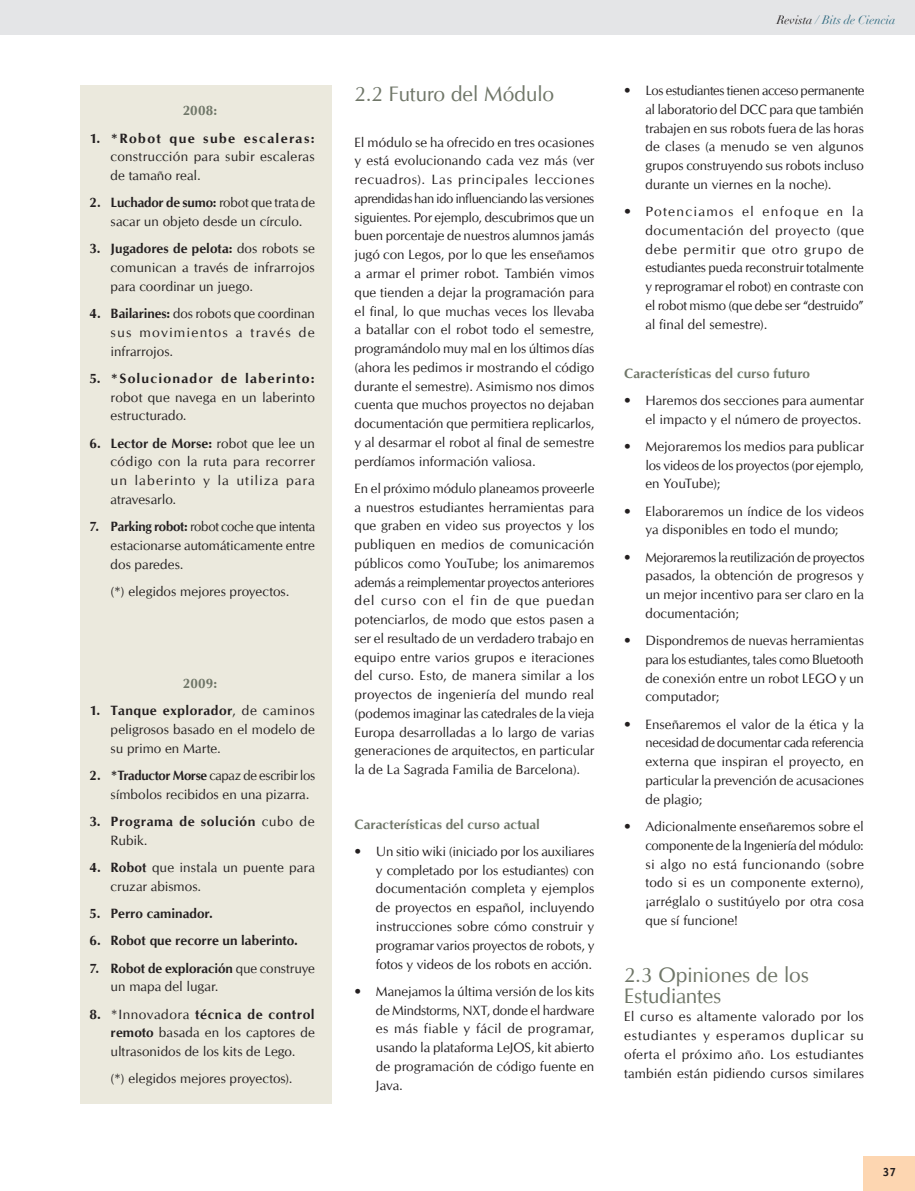
<style>
.page{position:relative;width:915px;height:1191px;background:#fff}
.page>*{position:absolute;margin:0;border:0;box-sizing:border-box;transform-origin:0 0}
.TIT_3_gris{font:21px/21px "CG Omega";letter-spacing:-.015em;color:#6f7668}
.txt_general{font:13.5px/18.8px "CG Omega";color:#231f20;text-align:justify}
.txt_general-2{font:700 13.5px "CG Omega";letter-spacing:.005em;color:#6f7668}
.txt_general-3{font:700 13.5px "CG Omega";letter-spacing:.005em;color:#231f20}
.txt_general-4{font:700 13.5px/18.8px "CG Omega";letter-spacing:.045em;color:#231f20}
.t1{font:italic 12px "Didot";color:#316b81}
.t2{font:700 12px "Officina Sans";color:#231f20}
.s1{font-weight:700}
.s2{font-weight:400}
.s3{color:#231f20}
</style>
<div class="page">
<div style="left:80px;top:85px;width:251px;height:1018px;background:#ebe9dd"></div>
<div style="left:0;top:0;width:914px;height:34px;background:#e4e5e7"></div>
<div style="left:863px;top:1157px;width:51px;height:34px;background:#fdd6b1"></div>
<p class="txt_general-2" style="left:183px;top:103px;width:36px">2008:</p>
<p class="txt_general" style="left:111px;top:129px;width:206px;text-indent:-21px"><span class="s1">1. *Robot que sube escaleras: </span>construcción para subir escaleras de tamaño real.</p>
<p class="txt_general" style="left:111px;top:193px;width:206px;text-indent:-21px"><span class="s1">2. Luchador de sumo:</span> robot que trata de sacar un objeto desde un círculo.</p>
<p class="txt_general" style="left:111px;top:239px;width:206px;text-indent:-21px"><span class="s1">3. Jugadores de pelota:</span> dos robots se comunican a través de infrarrojos para coordinar un juego.</p>
<p class="txt_general" style="left:111px;top:304px;width:206px;text-indent:-21px"><span class="s1">4. Bailarines:</span> dos robots que coordinan sus movimientos a través de infrarrojos.</p>
<p class="txt_general" style="left:111px;top:369px;width:206px;text-indent:-21px"><span class="s1">5. *Solucionador de laberinto: </span>robot que navega en un laberinto estructurado.</p>
<p class="txt_general" style="left:111px;top:434px;width:206px;text-indent:-21px"><span class="s1">6. Lector de Morse:</span> robot que lee un código con la ruta para recorrer un laberinto y la utiliza para atravesarlo.</p>
<p class="txt_general" style="left:111px;top:517px;width:206px;text-indent:-21px"><span class="s1">7. Parking robot:</span> robot coche que intenta estacionarse automáticamente entre dos paredes.</p>
<p class="txt_general" style="left:111px;top:582px;width:180px">(*) elegidos mejores proyectos.</p>
<p class="txt_general-2" style="left:183px;top:675px;width:36px">2009:</p>
<p class="txt_general" style="left:111px;top:701px;width:206px;text-indent:-21px"><span class="s1">1. Tanque explorador</span>, de caminos peligrosos basado en el modelo de su primo en Marte.</p>
<p class="txt_general" style="left:111px;top:766px;width:206px;text-indent:-21px"><span class="s1">2. *Traductor Morse</span> capaz de escribir los símbolos recibidos en una pizarra.</p>
<p class="txt_general-4" style="left:111px;top:812px;width:205px;text-indent:-21px">3. Programa de solución <span class="s2">cubo de<br>Rubik.</span></p>
<p class="txt_general" style="left:111px;top:858px;width:206px;text-indent:-21px"><span class="s1">4. Robot</span> que instala un puente para cruzar abismos.</p>
<p class="txt_general-3" style="left:89px;top:905px;width:125px">5. Perro caminador.</p>
<p class="txt_general-3" style="left:89px;top:932px;width:210px">6. Robot que recorre un laberinto.</p>
<p class="txt_general" style="left:111px;top:959px;width:206px;text-indent:-21px"><span class="s1">7. Robot de exploración</span> que construye un mapa del lugar.</p>
<p class="txt_general" style="left:111px;top:1005px;width:206px;text-indent:-21px"><span class="s1">8.</span> *Innovadora <span class="s1">técnica de control remoto</span> basada en los captores de ultrasonidos de los kits de Lego.</p>
<p class="txt_general" style="left:111px;top:1069px;width:183px">(*) elegidos mejores proyectos).</p>
<p class="TIT_3_gris" style="left:354px;top:83px;width:201px">2.2 Futuro del Módulo</p>
<p class="txt_general" style="left:354px;top:133px;width:241px">El módulo se ha ofrecido en tres ocasiones y está evolucionando cada vez más (ver recuadros). Las principales lecciones aprendidas han ido influenciando las versiones siguientes. Por ejemplo, descubrimos que un buen porcentaje de nuestros alumnos jamás jugó con Legos, por lo que les enseñamos a armar el primer robot. También vimos que tienden a dejar la programación para el final, lo que muchas veces los llevaba a batallar con el robot todo el semestre, programándolo muy mal en los últimos días (ahora les pedimos ir mostrando el código durante el semestre). Asimismo nos dimos cuenta que muchos proyectos no dejaban documentación que permitiera replicarlos, y al desarmar el robot al final de semestre perdíamos información valiosa.</p>
<p class="txt_general" style="left:354px;top:479px;width:241px">En el próximo módulo planeamos proveerle a nuestros estudiantes herramientas para que graben en video sus proyectos y los publiquen en medios de comunicación públicos como YouTube; los animaremos además a reimplementar proyectos anteriores del curso con el fin de que puedan potenciarlos, de modo que estos pasen a ser el resultado de un verdadero trabajo en equipo entre varios grupos e iteraciones del curso. Esto, de manera similar a los proyectos de ingeniería del mundo real (podemos imaginar las catedrales de la vieja Europa desarrolladas a lo largo de varias generaciones de arquitectos, en particular la de La Sagrada Familia de Barcelona).</p>
<p class="txt_general-2" style="left:354px;top:816px;width:187px">Características del curso actual</p>
<p class="txt_general" style="left:376px;top:842px;width:220px;text-indent:-21px">• Un sitio wiki (iniciado por los auxiliares y completado por los estudiantes) con documentación completa y ejemplos de proyectos en español, incluyendo instrucciones sobre cómo construir y programar varios proyectos de robots, y fotos y videos de los robots en acción.</p>
<p class="txt_general" style="left:376px;top:982px;width:220px;text-indent:-21px">• Manejamos la última versión de los kits de Mindstorms, NXT, donde el hardware es más fiable y fácil de programar, usando la plataforma LeJOS, kit abierto de programación de código fuente en Java.</p>
<p class="t1" style="left:776px;top:12px;width:120px"><span class="s3">Revista</span> / Bits de Ciencia</p>
<p class="txt_general" style="left:645px;top:81px;width:220px;text-indent:-21px">• Los estudiantes tienen acceso permanente al laboratorio del DCC para que también trabajen en sus robots fuera de las horas de clases (a menudo se ven algunos grupos construyendo sus robots incluso durante un viernes en la noche).</p>
<p class="txt_general" style="left:645px;top:202px;width:220px;text-indent:-21px">• Potenciamos el enfoque en la documentación del proyecto (que debe permitir que otro grupo de estudiantes pueda reconstruir totalmente y reprogramar el robot) en contraste con el robot mismo (que debe ser “destruido” al final del semestre).</p>
<p class="txt_general-2" style="left:624px;top:365px;width:187px">Características del curso futuro</p>
<p class="txt_general" style="left:624px;top:391px;width:241px;text-align:right">• Haremos dos secciones para aumentar el impacto y el número de proyectos.</p>
<p class="txt_general" style="left:645px;top:437px;width:220px;text-indent:-21px">• Mejoraremos los medios para publicar los videos de los proyectos (por ejemplo, en YouTube);</p>
<p class="txt_general" style="left:624px;top:502px;width:241px;text-align:center">• Elaboraremos un índice de los videos ya disponibles en todo el mundo;</p>
<p class="txt_general" style="left:645px;top:548px;width:220px;text-indent:-21px">• Mejoraremos la reutilización de proyectos pasados, la obtención de progresos y un mejor incentivo para ser claro en la documentación;</p>
<p class="txt_general" style="left:645px;top:631px;width:220px;text-indent:-21px">• Dispondremos de nuevas herramientas para los estudiantes, tales como Bluetooth de conexión entre un robot LEGO y un computador;</p>
<p class="txt_general" style="left:645px;top:715px;width:220px;text-indent:-21px">• Enseñaremos el valor de la ética y la necesidad de documentar cada referencia externa que inspiran el proyecto, en particular la prevención de acusaciones de plagio;</p>
<p class="txt_general" style="left:645px;top:817px;width:220px;text-indent:-21px">• Adicionalmente enseñaremos sobre el componente de la Ingeniería del módulo: si algo no está funcionando (sobre todo si es un componente externo), ¡arréglalo o sustitúyelo por otra cosa que sí funcione!</p>
<p class="TIT_3_gris" style="left:624px;top:964px;width:186px">2.3 Opiniones de los<br>Estudiantes</p>
<p class="txt_general" style="left:624px;top:1007px;width:241px">El curso es altamente valorado por los estudiantes y esperamos duplicar su oferta el próximo año. Los estudiantes también están pidiendo cursos similares</p>
<p class="t2" style="left:882px;top:1164px;width:15px">37</p>
</div>
